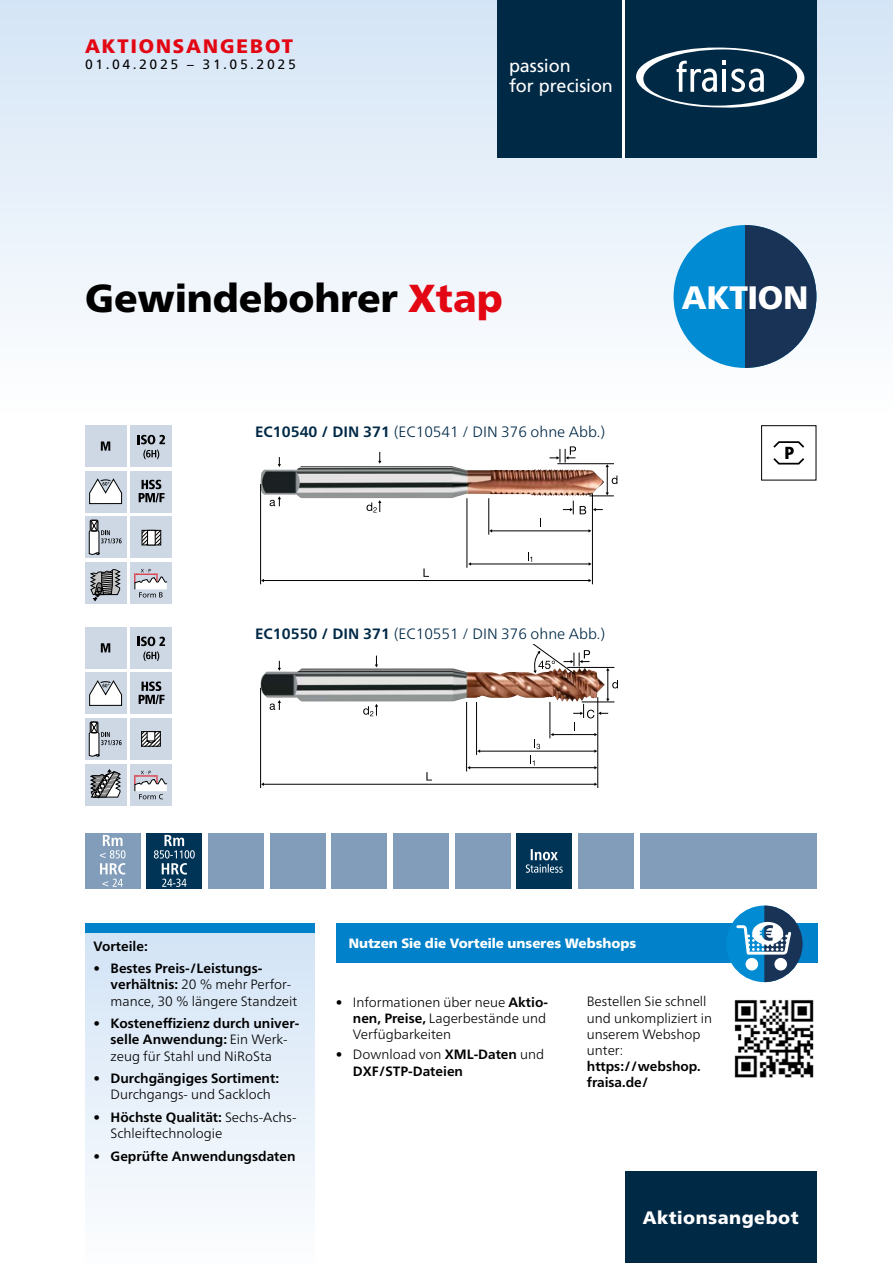
<style>
.page{position:relative;width:893px;height:1263px;background:#fff}
.page>*{position:absolute;margin:0;border:0;box-sizing:border-box;transform-origin:0 0}
.t1{font:900 39px "Frutiger Neue LT Pro";color:#000}
.t2{font:900 32.4px "Frutiger Neue LT Pro";color:#fff}
.t3{font:900 19.5px "Frutiger Neue LT Pro";letter-spacing:.1em;color:#e30613}
.t4{font:18px "Frutiger LT Std";letter-spacing:-.005em;color:#fff}
.t5{font:900 18px "Frutiger Neue LT Pro";letter-spacing:.03em;color:#fff}
.t6{font:300 15px "Frutiger Neue LT Pro";color:#002946}
.t7{font:300 13.5px/16.2px "Frutiger Neue LT Pro";color:#000}
.t8{font:700 13.5px/16.2px "Frutiger Neue LT Pro";color:#000}
.t9{font:900 13.5px "Frutiger Neue LT Pro";color:#fff}
.t10{font:13.5px "Frutiger Neue LT Pro";letter-spacing:.2em;color:#000}
.s1{color:#e30613}
.s2{font-weight:700}
.s3{font-weight:300}
</style>
<div class="page">
<div style="left:85px;top:932px;width:230px;height:331px;background:linear-gradient(to bottom,#d2e3f6,#fcfdfe)"></div>
<div style="left:625px;top:1171px;width:191px;height:92px;background:#002946"></div>
<div style="left:85px;top:923px;width:230px;height:9px;background:#0081c9"></div>
<div style="left:0;top:0;width:893px;height:413px;background:linear-gradient(to bottom,#d3e4f5,#fefeff)"></div>
<div style="left:497px;top:0;width:128px;height:157px;background:#002946"></div>
<hr style="left:623px;top:0;width:2px;height:157px;background:#fff">
<div style="left:625px;top:0;width:191px;height:157px;background:#002946"></div>
<svg style="left:636px;top:48px;width:168px;height:60px"></svg>
<div style="left:674px;top:225px;width:142px;height:143px;background:#008bd2;border-radius:50%"></div>
<svg style="left:745px;top:225px;width:71px;height:143px;background:#455c78"></svg>
<img style="left:261px;top:466px;width:314px;height:32px">
<hr style="left:557px;top:463px;width:57px;height:1px;background:#000">
<hr style="left:260px;top:484px;width:1px;height:100px;background:#000">
<hr style="left:488px;top:498px;width:1px;height:37px;background:#000">
<hr style="left:467px;top:498px;width:1px;height:70px;background:#000">
<hr style="left:592px;top:493px;width:1px;height:91px;background:#000">
<hr style="left:492px;top:531px;width:97px;height:1px;background:#000">
<hr style="left:471px;top:564px;width:118px;height:1px;background:#000">
<svg style="left:528px;top:552px;width:4px;height:10px"></svg>
<svg style="left:563px;top:501px;width:11px;height:13px"></svg>
<svg style="left:593px;top:508px;width:10px;height:3px"></svg>
<svg style="left:589px;top:464px;width:28px;height:33px"></svg>
<hr style="left:263px;top:580px;width:326px;height:1px;background:#000">
<svg style="left:423px;top:568px;width:6px;height:9px"></svg>
<svg style="left:580px;top:506px;width:6px;height:8px"></svg>
<svg style="left:549px;top:446px;width:27px;height:17px"></svg>
<svg style="left:278px;top:457px;width:3px;height:10px"></svg>
<svg style="left:378px;top:452px;width:3px;height:12px"></svg>
<svg style="left:270px;top:496px;width:11px;height:10px"></svg>
<svg style="left:366px;top:500px;width:15px;height:12px"></svg>
<img style="left:261px;top:668px;width:260px;height:34px">
<hr style="left:260px;top:688px;width:1px;height:100px;background:#000">
<hr style="left:466px;top:702px;width:1px;height:69px;background:#000">
<hr style="left:597px;top:697px;width:1px;height:91px;background:#000">
<hr style="left:476px;top:702px;width:1px;height:53px;background:#000">
<hr style="left:480px;top:751px;width:115px;height:1px;background:#000">
<hr style="left:470px;top:767px;width:125px;height:1px;background:#000">
<hr style="left:263px;top:784px;width:332px;height:1px;background:#000">
<svg style="left:426px;top:772px;width:6px;height:8px"></svg>
<svg style="left:278px;top:661px;width:3px;height:10px"></svg>
<svg style="left:375px;top:656px;width:3px;height:11px"></svg>
<svg style="left:270px;top:700px;width:11px;height:10px"></svg>
<svg style="left:521px;top:644px;width:97px;height:125px"></svg>
<svg style="left:363px;top:704px;width:15px;height:12px"></svg>
<div style="left:761px;top:425px;width:55px;height:55px;border:1px solid #000"></div>
<svg style="left:773px;top:441px;width:31px;height:24px"></svg>
<div style="left:336px;top:923px;width:481px;height:40px;background:#0081c9"></div>
<div style="left:726px;top:905px;width:77px;height:77px;background:#008bd2;border-radius:50%"></div>
<svg style="left:736px;top:905px;width:67px;height:77px"></svg>
<img style="left:734px;top:1000px;width:80px;height:78px">
<div style="left:640px;top:833px;width:176px;height:56px;background:#829db9"></div>
<div style="left:270px;top:833px;width:55px;height:56px;background:#829db9"></div>
<div style="left:147px;top:833px;width:55px;height:56px;background:#003457"></div>
<svg style="left:154px;top:835px;width:41px;height:52px"></svg>
<div style="left:85px;top:833px;width:55px;height:56px;background:#829db9"></div>
<svg style="left:100px;top:835px;width:25px;height:52px"></svg>
<div style="left:208px;top:833px;width:56px;height:56px;background:#829db9"></div>
<div style="left:517px;top:833px;width:55px;height:56px;background:#003457"></div>
<svg style="left:526px;top:849px;width:37px;height:24px"></svg>
<div style="left:393px;top:833px;width:56px;height:56px;background:#829db9"></div>
<div style="left:332px;top:833px;width:55px;height:56px;background:#829db9"></div>
<div style="left:455px;top:833px;width:55px;height:56px;background:#829db9"></div>
<div style="left:578px;top:833px;width:55px;height:56px;background:#829db9"></div>
<div style="left:131px;top:425px;width:41px;height:41px;background:#ced8e5"></div>
<svg style="left:138px;top:435px;width:27px;height:9px"></svg>
<svg style="left:143px;top:450px;width:16px;height:9px"></svg>
<div style="left:85px;top:425px;width:41px;height:41px;background:#ced8e5"></div>
<svg style="left:101px;top:441px;width:9px;height:10px"></svg>
<div style="left:131px;top:517px;width:41px;height:41px;background:#ced8e5"></div>
<svg style="left:144px;top:532px;width:15px;height:11px"></svg>
<div style="left:142px;top:530px;width:19px;height:15px;border:1px solid #000"></div>
<div style="left:147px;top:530px;width:8px;height:15px;background:#fff;border:1px solid #000"></div>
<div style="left:85px;top:471px;width:41px;height:41px;background:#ced8e5"></div>
<svg style="left:89px;top:479px;width:33px;height:25px"></svg>
<div style="left:131px;top:471px;width:41px;height:41px;background:#ced8e5"></div>
<svg style="left:139px;top:480px;width:26px;height:22px"></svg>
<div style="left:85px;top:517px;width:41px;height:41px;background:#ced8e5"></div>
<svg style="left:89px;top:520px;width:33px;height:35px"></svg>
<div style="left:85px;top:563px;width:41px;height:41px;background:#ced8e5"></div>
<svg style="left:90px;top:569px;width:31px;height:32px"></svg>
<div style="left:131px;top:563px;width:41px;height:41px;background:#ced8e5"></div>
<svg style="left:135px;top:569px;width:32px;height:29px"></svg>
<div style="left:131px;top:627px;width:41px;height:41px;background:#ced8e5"></div>
<svg style="left:138px;top:637px;width:27px;height:24px"></svg>
<div style="left:85px;top:627px;width:41px;height:41px;background:#ced8e5"></div>
<svg style="left:101px;top:643px;width:9px;height:9px"></svg>
<div style="left:131px;top:718px;width:41px;height:42px;background:#ced8e5"></div>
<svg style="left:142px;top:731px;width:18px;height:15px"></svg>
<div style="left:85px;top:673px;width:41px;height:41px;background:#ced8e5"></div>
<svg style="left:89px;top:680px;width:33px;height:26px"></svg>
<div style="left:131px;top:673px;width:41px;height:41px;background:#ced8e5"></div>
<svg style="left:139px;top:681px;width:26px;height:23px"></svg>
<div style="left:85px;top:718px;width:41px;height:42px;background:#ced8e5"></div>
<svg style="left:89px;top:721px;width:33px;height:36px"></svg>
<div style="left:85px;top:764px;width:41px;height:42px;background:#ced8e5"></div>
<svg style="left:90px;top:770px;width:31px;height:28px"></svg>
<div style="left:131px;top:764px;width:41px;height:42px;background:#ced8e5"></div>
<svg style="left:135px;top:771px;width:32px;height:28px"></svg>
<h3 class="t3" style="left:85px;top:34px;width:210px">AKTIONSANGEBOT</h3>
<p class="t10" style="left:85px;top:56px;width:212px">01.04.2025 – 31.05.2025</p>
<h3 class="t4" style="left:509px;top:56px;width:63px">passion</h3>
<h3 class="t4" style="left:509px;top:62px;width:105px">for precision</h3>
<h1 class="t1" style="left:85px;top:274px;width:419px">Gewindebohrer <span class="s1">Xtap</span></h1>
<h2 class="t2" style="left:682px;top:278px;width:128px">AKTION</h2>
<p class="t6" style="left:255px;top:423px;width:352px"><span class="s2">EC10540 / DIN 371</span> (EC10541 / DIN 376 ohne Abb.)</p>
<p class="t6" style="left:255px;top:625px;width:352px"><span class="s2">EC10550 / DIN 371</span> (EC10551 / DIN 376 ohne Abb.)</p>
<p class="t8" style="left:94px;top:938px;width:56px">Vorteile:</p>
<p class="t7" style="left:111px;top:960px;width:188px;text-indent:-17px">• <span class="s2">Bestes Preis-/Leistungs&shy;verhältnis:</span> 20 % mehr Perfor&shy;mance, 30 % längere Standzeit</p>
<p class="t8" style="left:111px;top:1015px;width:190px;text-indent:-17px"><span class="s3">•</span> Kosteneffizienz durch univer&shy;selle Anwendung: <span class="s3">Ein Werk&shy;zeug für Stahl und NiRoSta</span></p>
<p class="t7" style="left:111px;top:1070px;width:170px;text-indent:-17px">• <span class="s2">Durchgängiges Sortiment:<br></span>Durchgangs- und Sackloch</p>
<p class="t7" style="left:111px;top:1109px;width:187px;text-indent:-17px">• <span class="s2">Höchste Qualität:</span> Sechs-Achs-<br>Schleiftechnologie</p>
<p class="t8" style="left:94px;top:1148px;width:203px"><span class="s3">•</span> Geprüfte Anwendungsdaten</p>
<p class="t9" style="left:349px;top:935px;width:289px">Nutzen Sie die Vorteile unseres Webshops</p>
<p class="t7" style="left:353px;top:994px;width:196px;text-indent:-17px">• Informationen über neue <span class="s2">Aktio&shy;nen, Preise,</span> Lagerbestände und<br>Verfügbarkeiten</p>
<p class="t8" style="left:353px;top:1046px;width:193px;text-indent:-17px"><span class="s3">• Download von</span> XML-Daten <span class="s3">und<br></span>DXF/STP-Dateien</p>
<p class="t7" style="left:587px;top:993px;width:127px">Bestellen Sie schnell und unkompliziert in unserem Webshop unter:</p>
<p class="t8" style="left:587px;top:1058px;width:115px">https://webshop. fraisa.de/</p>
<h3 class="t5" style="left:643px;top:1207px;width:157px">Aktionsangebot</h3>
</div>
